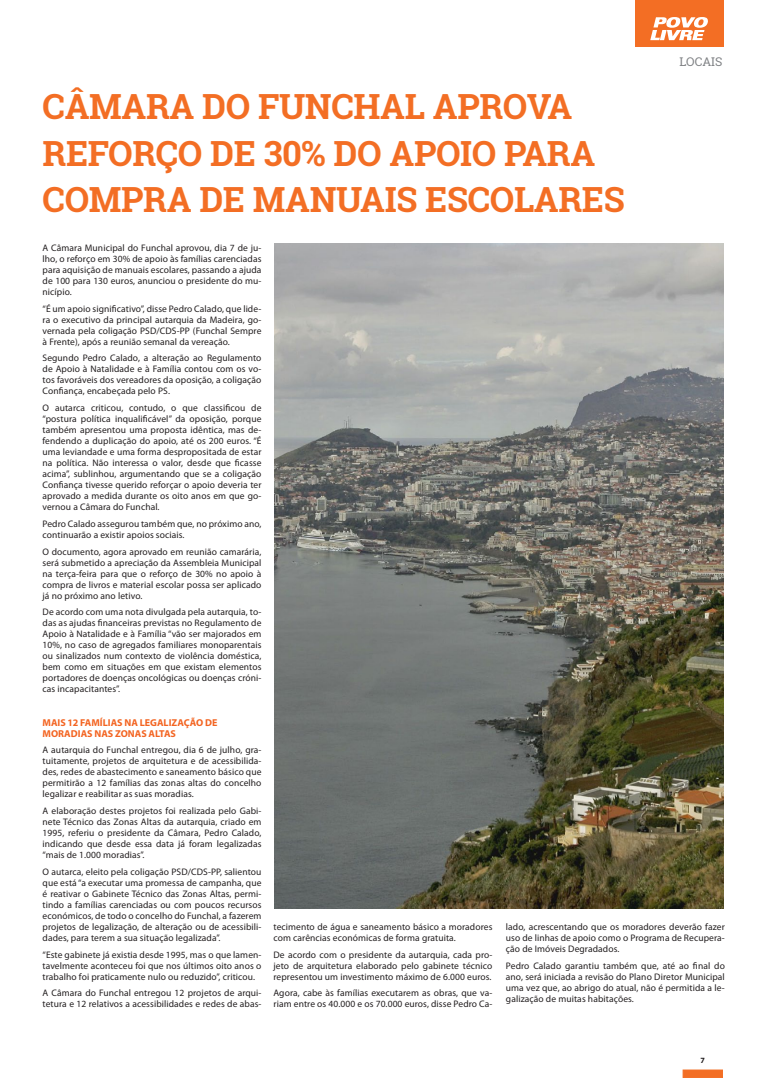
<style>
.page{position:relative;width:766px;height:1078px;background:#fff}
.page>*{position:absolute;margin:0;border:0;box-sizing:border-box;transform-origin:0 0}
.t1{font:700 34.6px/46.6px "Roboto Slab";letter-spacing:-.01em;color:#f36e24}
.topos{font:12px "Roboto Slab";color:#808285}
.t2{font:700 10px/11px "Myriad Pro";color:#f36421}
.t3{font:9.5px/11px "Myriad Pro";letter-spacing:.01em;color:#231f20;text-align:justify}
.t4{font:700 8px "Myriad Pro";color:#231f20}
</style>
<div class="page">
<div style="left:682px;top:1069px;width:40px;height:8px;background:#f36e24;border:1px solid #f36e24"></div>
<img style="left:274px;top:244px;width:449px;height:664px">
<div style="left:634px;top:0;width:89px;height:47px;background:#f36e24"></div>
<svg style="left:650px;top:17px;width:58px;height:23px"></svg>
<p class="topos" style="left:679px;top:54px;width:44px">LOCAIS</p>
<p class="t1" style="left:43px;top:83px;width:583px">CÂMARA DO FUNCHAL APROVA<br>REFORÇO DE 30% DO APOIO PARA<br>COMPRA DE MANUAIS ESCOLARES</p>
<p class="t3" style="left:43px;top:242px;width:220px">A Câmara Municipal do Funchal aprovou, dia 7 de ju&shy;lho, o reforço em 30% de apoio às famílias carenciadas para aquisição de manuais escolares, passando a ajuda de 100 para 130 euros, anunciou o presidente do mu&shy;nicípio.</p>
<p class="t3" style="left:43px;top:303px;width:220px">“É um apoio significativo”, disse Pedro Calado, que lide&shy;ra o executivo da principal autarquia da Madeira, go&shy;vernada pela coligação PSD/CDS-PP (Funchal Sempre à Frente), após a reunião semanal da vereação.</p>
<p class="t3" style="left:43px;top:352px;width:220px">Segundo Pedro Calado, a alteração ao Regulamento de Apoio à Natalidade e à Família contou com os vo&shy;tos favoráveis dos vereadores da oposição, a coligação Confiança, encabeçada pelo PS.</p>
<p class="t3" style="left:43px;top:402px;width:220px">O autarca criticou, contudo, o que classificou de “postura política inqualificável” da oposição, porque também apresentou uma proposta idêntica, mas de&shy;fendendo a duplicação do apoio, até os 200 euros. “É uma leviandade e uma forma despropositada de estar na política. Não interessa o valor, desde que ficasse acima”, sublinhou, argumentando que se a coligação Confiança tivesse querido reforçar o apoio deveria ter aprovado a medida durante os oito anos em que go&shy;vernou a Câmara do Funchal.</p>
<p class="t3" style="left:43px;top:518px;width:220px">Pedro Calado assegurou também que, no próximo ano, continuarão a existir apoios sociais.</p>
<p class="t3" style="left:43px;top:545px;width:220px">O documento, agora aprovado em reunião camarária, será submetido a apreciação da Assembleia Municipal na terça-feira para que o reforço de 30% no apoio à compra de livros e material escolar possa ser aplicado já no próximo ano letivo.</p>
<p class="t3" style="left:43px;top:606px;width:220px">De acordo com uma nota divulgada pela autarquia, to&shy;das as ajudas financeiras previstas no Regulamento de Apoio à Natalidade e à Família “vão ser majorados em 10%, no caso de agregados familiares monoparentais ou sinalizados num contexto de violência doméstica, bem como em situações em que existam elementos portadores de doenças oncológicas ou doenças cróni&shy;cas incapacitantes”.</p>
<p class="t2" style="left:43px;top:716px;width:176px">MAIS 12 FAMÍLIAS NA LEGALIZAÇÃO DE<br>MORADIAS NAS ZONAS ALTAS</p>
<p class="t3" style="left:43px;top:744px;width:220px">A autarquia do Funchal entregou, dia 6 de julho, gra&shy;tuitamente, projetos de arquitetura e de acessibilida&shy;des, redes de abastecimento e saneamento básico que permitirão a 12 famílias das zonas altas do concelho legalizar e reabilitar as suas moradias.</p>
<p class="t3" style="left:43px;top:805px;width:220px">A elaboração destes projetos foi realizada pelo Gabi&shy;nete Técnico das Zonas Altas da autarquia, criado em 1995, referiu o presidente da Câmara, Pedro Calado, indicando que desde essa data já foram legalizadas “mais de 1.000 moradias”.</p>
<p class="t3" style="left:43px;top:865px;width:220px">O autarca, eleito pela coligação PSD/CDS-PP, salientou que está “a executar uma promessa de campanha, que é reativar o Gabinete Técnico das Zonas Altas, permi&shy;tindo a famílias carenciadas ou com poucos recursos económicos, de todo o concelho do Funchal, a fazerem projetos de legalização, de alteração ou de acessibili&shy;dades, para terem a sua situação legalizada”.</p>
<p class="t3" style="left:43px;top:948px;width:220px">“Este gabinete já existia desde 1995, mas o que lamen&shy;tavelmente aconteceu foi que nos últimos oito anos o trabalho foi praticamente nulo ou reduzido”, criticou.</p>
<p class="t3" style="left:43px;top:987px;width:220px">A Câmara do Funchal entregou 12 projetos de arqui&shy;tetura e 12 relativos a acessibilidades e redes de abas-</p>
<p class="t3" style="left:506px;top:920px;width:220px">lado, acrescentando que os moradores deverão fazer uso de linhas de apoio como o Programa de Recupera&shy;ção de Imóveis Degradados.</p>
<p class="t3" style="left:506px;top:959px;width:220px">Pedro Calado garantiu também que, até ao final do ano, será iniciada a revisão do Plano Diretor Municipal uma vez que, ao abrigo do atual, não é permitida a le&shy;galização de muitas habitações.</p>
<p class="t3" style="left:273px;top:920px;width:220px">tecimento de água e saneamento básico a moradores com carências económicas de forma gratuita.</p>
<p class="t3" style="left:273px;top:948px;width:220px">De acordo com o presidente da autarquia, cada pro&shy;jeto de arquitetura elaborado pelo gabinete técnico representou um investimento máximo de 6.000 euros.</p>
<p class="t3" style="left:273px;top:987px;width:220px">Agora, cabe às famílias executarem as obras, que va&shy;riam entre os 40.000 e os 70.000 euros, disse Pedro Ca-</p>
<p class="t4" style="left:700px;top:1054px;width:6px">7</p>
</div>
